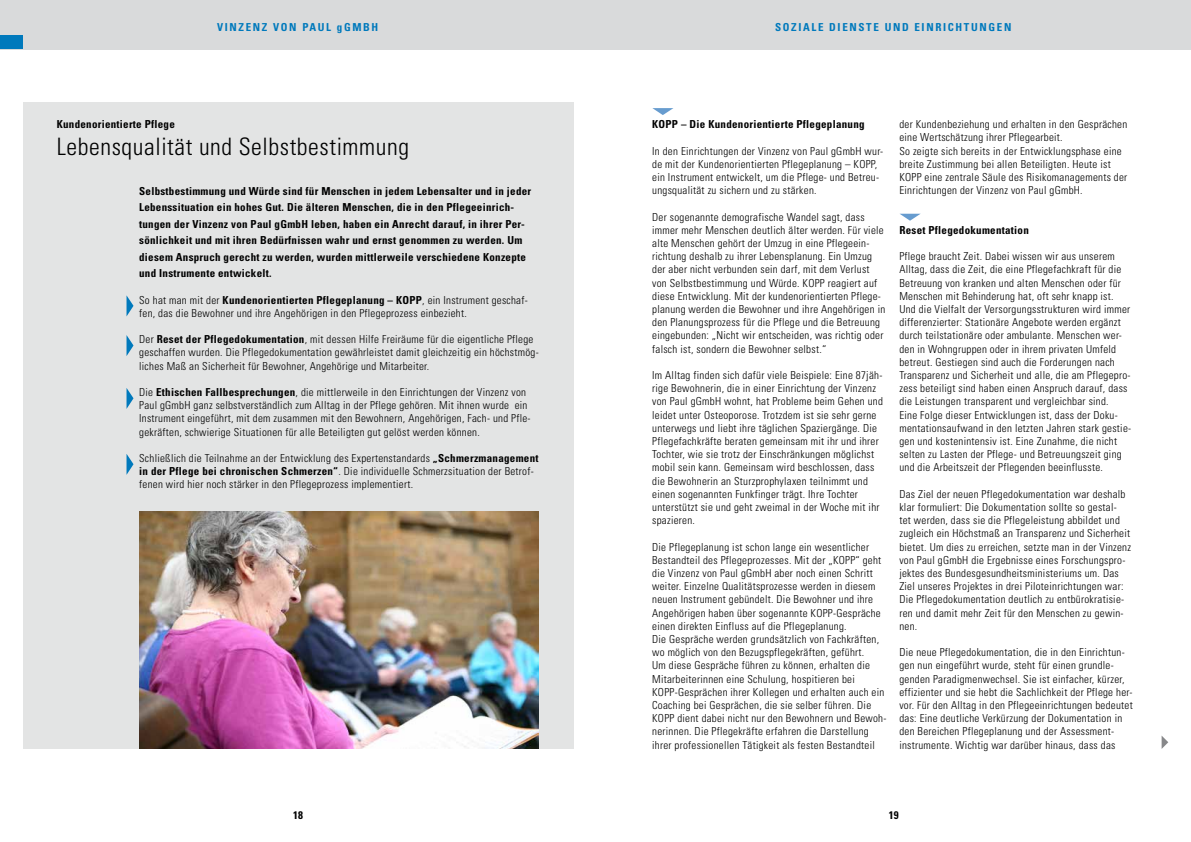
<style>
.page{position:relative;width:1191px;height:842px;background:#fff}
.page>*{position:absolute;margin:0;border:0;box-sizing:border-box;transform-origin:0 0}
.t1{font:300 condensed 24px "Univers LT Std";letter-spacing:.025em;color:#000}
.t2{font:300 condensed 11px/13.2px "Univers LT Std";letter-spacing:.025em;color:#000}
.t3{font:700 condensed 11px/16.5px "Univers LT Std";letter-spacing:.025em;color:#000}
.t4{font:700 condensed 11px "Univers LT Std";letter-spacing:.15em;color:#0079bc}
.s1{font-weight:700}
</style>
<div class="page">
<div style="left:0;top:0;width:595px;height:49px;background:#d9dadb"></div>
<div style="left:596px;top:0;width:595px;height:49px;background:#d9dadb"></div>
<div style="left:0;top:36px;width:23px;height:13px;background:#0079bc"></div>
<div style="left:23px;top:102px;width:550px;height:647px;background:#e3e4e4"></div>
<img style="left:139px;top:511px;width:400px;height:238px">
<svg style="left:126px;top:295px;width:7px;height:21px"></svg>
<svg style="left:652px;top:108px;width:21px;height:7px"></svg>
<svg style="left:900px;top:214px;width:20px;height:7px"></svg>
<svg style="left:126px;top:335px;width:7px;height:21px"></svg>
<svg style="left:126px;top:388px;width:7px;height:21px"></svg>
<svg style="left:126px;top:454px;width:7px;height:21px"></svg>
<svg style="left:1161px;top:735px;width:7px;height:14px"></svg>
<p class="t4" style="left:217px;top:20px;width:163px">VINZENZ VON PAUL gGMBH</p>
<p class="t4" style="left:775px;top:20px;width:238px">SOZIALE DIENSTE UND EINRICHTUNGEN</p>
<p class="t3" style="left:57px;top:116px;width:120px">Kundenorientierte Pflege</p>
<h1 class="t1" style="left:57px;top:132px;width:354px">Lebensqualität und Selbstbestimmung</h1>
<p class="t3" style="left:139px;top:182px;width:393px">Selbstbestimmung und Würde sind für Menschen in jedem Lebensalter und in jeder Lebenssituation ein hohes Gut. Die älteren Menschen, die in den Pflegeeinrich&shy;tungen der Vinzenz von Paul gGmbH leben, haben ein Anrecht darauf, in ihrer Per&shy;sönlichkeit und mit ihren Bedürfnissen wahr und ernst genommen zu werden. Um diesem Anspruch gerecht zu werden, wurden mittlerweile verschiedene Konzepte und Instrumente entwickelt.</p>
<p class="t2" style="left:139px;top:293px;width:390px">So hat man mit der <span class="s1">Kundenorientierten Pflegeplanung – KOPP</span>, ein Instrument geschaf&shy;fen, das die Bewohner und ihre Angehörigen in den Pflegeprozess einbezieht.</p>
<p class="t2" style="left:139px;top:333px;width:401px">Der <span class="s1">Reset der Pflegedokumentation</span>, mit dessen Hilfe Freiräume für die eigentliche Pflege geschaffen wurden. Die Pflegedokumentation gewährleistet damit gleichzeitig ein höchstmög&shy;liches Maß an Sicherheit für Bewohner, Angehörige und Mitarbeiter.</p>
<p class="t2" style="left:139px;top:385px;width:393px">Die <span class="s1">Ethischen Fallbesprechungen</span>, die mittlerweile in den Einrichtungen der Vinzenz von Paul gGmbH ganz selbstverständlich zum Alltag in der Pflege gehören. Mit ihnen wurde ein Instrument eingeführt, mit dem zusammen mit den Bewohnern, Angehörigen, Fach- und Pfle&shy;gekräften, schwierige Situationen für alle Beteiligten gut gelöst werden können.</p>
<p class="t2" style="left:139px;top:451px;width:401px">Schließlich die Teilnahme an der Entwicklung des Expertenstandards <span class="s1">„Schmerzmanagement in der Pflege bei chronischen Schmerzen“</span>. Die individuelle Schmerzsituation der Betrof&shy;fenen wird hier noch stärker in den Pflegeprozess implementiert.</p>
<p class="t3" style="left:652px;top:116px;width:214px">KOPP – Die Kundenorientierte Pflegeplanung</p>
<p class="t2" style="left:652px;top:144px;width:233px">In den Einrichtungen der Vinzenz von Paul gGmbH wur&shy;de mit der Kundenorientierten Pflegeplanung – KOPP, ein Instrument entwickelt, um die Pflege- und Betreu&shy;ungsqualität zu sichern und zu stärken.</p>
<p class="t2" style="left:652px;top:210px;width:234px">Der sogenannte demografische Wandel sagt, dass immer mehr Menschen deutlich älter werden. Für viele alte Menschen gehört der Umzug in eine Pflegeein&shy;richtung deshalb zu ihrer Lebensplanung. Ein Umzug der aber nicht verbunden sein darf, mit dem Verlust von Selbstbestimmung und Würde. KOPP reagiert auf diese Entwicklung. Mit der kundenorientierten Pflege&shy;planung werden die Bewohner und ihre Angehörigen in den Planungsprozess für die Pflege und die Betreuung eingebunden: „Nicht wir entscheiden, was richtig oder falsch ist, sondern die Bewohner selbst.“</p>
<p class="t2" style="left:652px;top:368px;width:232px">Im Alltag finden sich dafür viele Beispiele: Eine 87jäh&shy;rige Bewohnerin, die in einer Einrichtung der Vinzenz von Paul gGmbH wohnt, hat Probleme beim Gehen und leidet unter Osteoporose. Trotzdem ist sie sehr gerne unterwegs und liebt ihre täglichen Spaziergänge. Die Pflegefachkräfte beraten gemeinsam mit ihr und ihrer Tochter, wie sie trotz der Einschränkungen möglichst mobil sein kann. Gemeinsam wird beschlossen, dass die Bewohnerin an Sturzprophylaxen teilnimmt und einen sogenannten Funkfinger trägt. Ihre Tochter unterstützt sie und geht zweimal in der Woche mit ihr spazieren.</p>
<p class="t2" style="left:652px;top:540px;width:236px">Die Pflegeplanung ist schon lange ein wesentlicher Bestandteil des Pflegeprozesses. Mit der „KOPP“ geht die Vinzenz von Paul gGmbH aber noch einen Schritt weiter. Einzelne Qualitätsprozesse werden in diesem neuen Instrument gebündelt. Die Bewohner und ihre Angehörigen haben über sogenannte KOPP-Gespräche einen direkten Einfluss auf die Pflegeplanung.<br>Die Gespräche werden grundsätzlich von Fachkräften, wo möglich von den Bezugspflegekräften, geführt.<br>Um diese Gespräche führen zu können, erhalten die Mitarbeiterinnen eine Schulung, hospitieren bei KOPP-Gesprächen ihrer Kollegen und erhalten auch ein Coaching bei Gesprächen, die sie selber führen. Die KOPP dient dabei nicht nur den Bewohnern und Bewoh&shy;nerinnen. Die Pflegekräfte erfahren die Darstellung ihrer professionellen Tätigkeit als festen Bestandteil</p>
<p class="t2" style="left:899px;top:118px;width:229px">der Kundenbeziehung und erhalten in den Gesprächen eine Wertschätzung ihrer Pflegearbeit.<br>So zeigte sich bereits in der Entwicklungsphase eine breite Zustimmung bei allen Beteiligten. Heute ist KOPP eine zentrale Säule des Risikomanagements der Einrichtungen der Vinzenz von Paul gGmbH.</p>
<p class="t3" style="left:899px;top:221px;width:131px">Reset Pflegedokumentation</p>
<p class="t2" style="left:899px;top:250px;width:233px">Pflege braucht Zeit. Dabei wissen wir aus unserem Alltag, dass die Zeit, die eine Pflegefachkraft für die Betreuung von kranken und alten Menschen oder für Menschen mit Behinderung hat, oft sehr knapp ist.<br>Und die Vielfalt der Versorgungsstrukturen wird immer differenzierter: Stationäre Angebote werden ergänzt durch teilstationäre oder ambulante. Menschen wer&shy;den in Wohngruppen oder in ihrem privaten Umfeld betreut. Gestiegen sind auch die Forderungen nach Transparenz und Sicherheit und alle, die am Pflegepro&shy;zess beteiligt sind haben einen Anspruch darauf, dass die Leistungen transparent und vergleichbar sind.<br>Eine Folge dieser Entwicklungen ist, dass der Doku&shy;mentationsaufwand in den letzten Jahren stark gestie&shy;gen und kostenintensiv ist. Eine Zunahme, die nicht selten zu Lasten der Pflege- und Betreuungszeit ging und die Arbeitszeit der Pflegenden beeinflusste.</p>
<p class="t2" style="left:899px;top:487px;width:233px">Das Ziel der neuen Pflegedokumentation war deshalb klar formuliert: Die Dokumentation sollte so gestal&shy;tet werden, dass sie die Pflegeleistung abbildet und zugleich ein Höchstmaß an Transparenz und Sicherheit bietet. Um dies zu erreichen, setzte man in der Vinzenz von Paul gGmbH die Ergebnisse eines Forschungspro&shy;jektes des Bundesgesundheitsministeriums um. Das Ziel unseres Projektes in drei Piloteinrichtungen war:<br>Die Pflegedokumentation deutlich zu entbürokratisie&shy;ren und damit mehr Zeit für den Menschen zu gewin&shy;nen.</p>
<p class="t2" style="left:899px;top:646px;width:235px">Die neue Pflegedokumentation, die in den Einrichtun&shy;gen nun eingeführt wurde, steht für einen grundle&shy;genden Paradigmenwechsel. Sie ist einfacher, kürzer, effizienter und sie hebt die Sachlichkeit der Pflege her&shy;vor. Für den Alltag in den Pflegeeinrichtungen bedeutet das: Eine deutliche Verkürzung der Dokumentation in den Bereichen Pflegeplanung und der Assessment&shy;instrumente. Wichtig war darüber hinaus, dass das</p>
<p class="t3" style="left:293px;top:807px;width:11px">18</p>
<p class="t3" style="left:888px;top:807px;width:11px">19</p>
</div>
